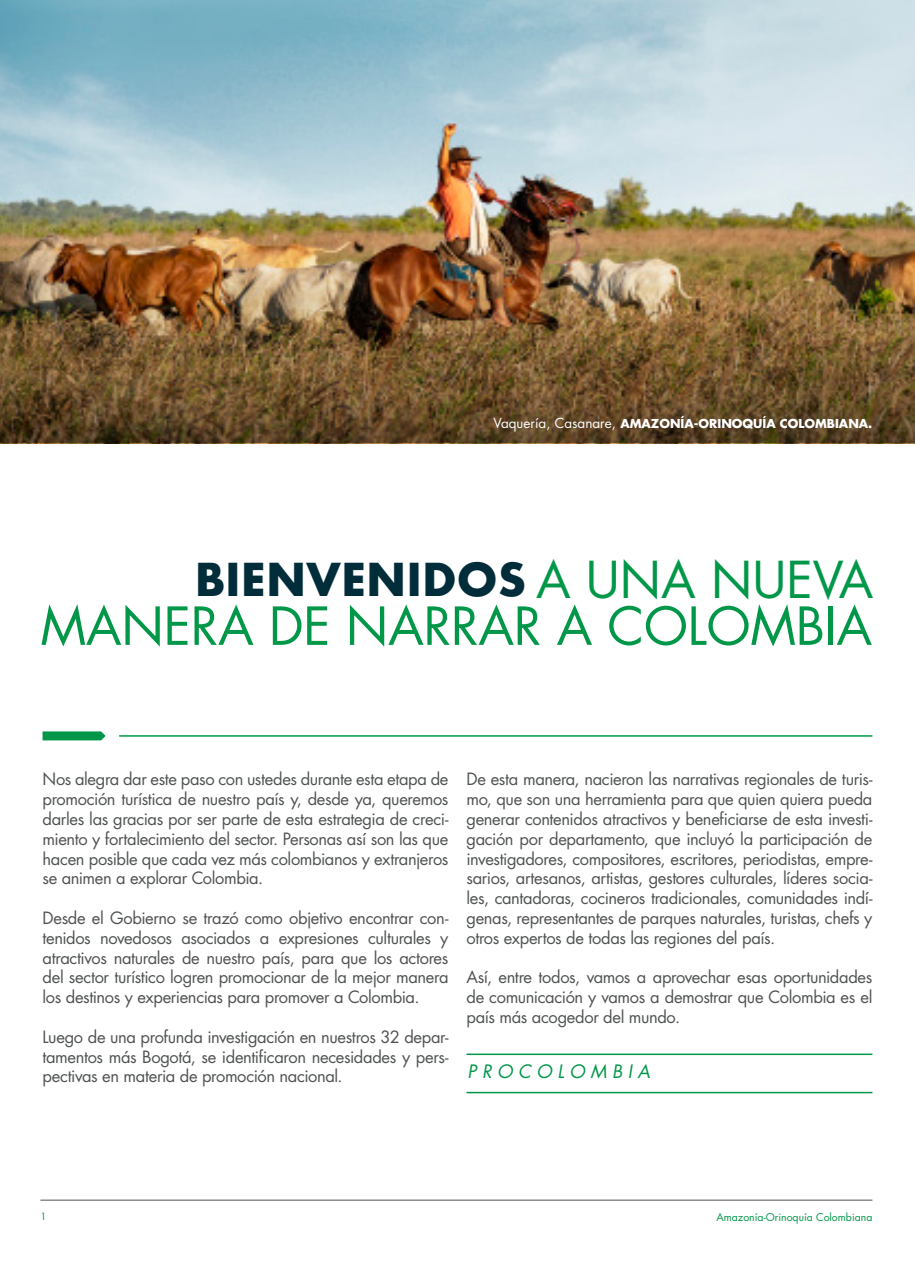
<style>
.page{position:relative;width:915px;height:1263px;background:#fff}
.page>*{position:absolute;margin:0;border:0;box-sizing:border-box;transform-origin:0 0}
.t1{font:51px "Futura Std";letter-spacing:-.005em;color:#009748}
.t2{font:49.5px "Futura Std";color:#009748}
.t3{font:700 44.1px "Futura";color:#012c39}
.t4{font:italic 18px "Futura Std";letter-spacing:.3em;color:#009748}
.t5{font:16.5px/19.8px "Futura Std";letter-spacing:-.025em;color:#505353;text-align:justify}
.t6{font:700 12px "Futura Std";color:#fff}
.t7{font:10.5px "Futura Std";color:#009748}
.t8{font:9.75px "Futura Std";color:#009748}
.s1{font-weight:400;font-size:13.5px}
</style>
<div class="page">
<hr style="left:40px;top:1200px;width:832px;height:1px;background:#505353">
<img style="left:0;top:0;width:914px;height:211px">
<img style="left:0;top:211px;width:914px;height:232px">
<svg style="left:43px;top:731px;width:63px;height:9px"></svg>
<hr style="left:119px;top:735px;width:753px;height:2px;background:#009748">
<hr style="left:466px;top:1053px;width:406px;height:2px;background:#009748">
<hr style="left:466px;top:1092px;width:406px;height:1px;background:#009748">
<p class="t6" style="left:493px;top:416px;width:380px"><span class="s1">Vaquería, Casanare,</span> AMAZONÍA-ORINOQUÍA COLOMBIANA.</p>
<p class="t3" style="left:195px;top:547px;width:333px">BIENVENIDOS</p>
<p class="t2" style="left:536px;top:548px;width:339px">A UNA NUEVA</p>
<p class="t1" style="left:40px;top:593px;width:832px">MANERA DE NARRAR A COLOMBIA</p>
<p class="t5" style="left:43px;top:770px;width:407px">Nos alegra dar este paso con ustedes durante esta etapa de promoción turística de nuestro país y, desde ya, queremos darles las gracias por ser parte de esta estrategia de creci&shy;miento y fortalecimiento del sector. Personas así son las que hacen posible que cada vez más colombianos y extranjeros se animen a explorar Colombia.</p>
<p class="t5" style="left:43px;top:908px;width:407px">Desde el Gobierno se trazó como objetivo encontrar con&shy;tenidos novedosos asociados a expresiones culturales y atractivos naturales de nuestro país, para que los actores del sector turístico logren promocionar de la mejor manera los destinos y experiencias para promover a Colombia.</p>
<p class="t5" style="left:43px;top:1027px;width:407px">Luego de una profunda investigación en nuestros 32 depar&shy;tamentos más Bogotá, se identificaron necesidades y pers&shy;pectivas en materia de promoción nacional.</p>
<p class="t5" style="left:466px;top:770px;width:407px">De esta manera, nacieron las narrativas regionales de turis&shy;mo, que son una herramienta para que quien quiera pueda generar contenidos atractivos y beneficiarse de esta investi&shy;gación por departamento, que incluyó la participación de investigadores, compositores, escritores, periodistas, empre&shy;sarios, artesanos, artistas, gestores culturales, líderes socia&shy;les, cantadoras, cocineros tradicionales, comunidades indí&shy;genas, representantes de parques naturales, turistas, chefs y otros expertos de todas las regiones del país.</p>
<p class="t5" style="left:466px;top:968px;width:407px">Así, entre todos, vamos a aprovechar esas oportunidades de comunicación y vamos a demostrar que Colombia es el país más acogedor del mundo.</p>
<p class="t4" style="left:467px;top:1060px;width:184px">PROCOLOMBIA</p>
<p class="t8" style="left:40px;top:1210px;width:8px">1</p>
<p class="t7" style="left:716px;top:1211px;width:157px">Amazonía-Orinoquía Colombiana</p>
</div>
